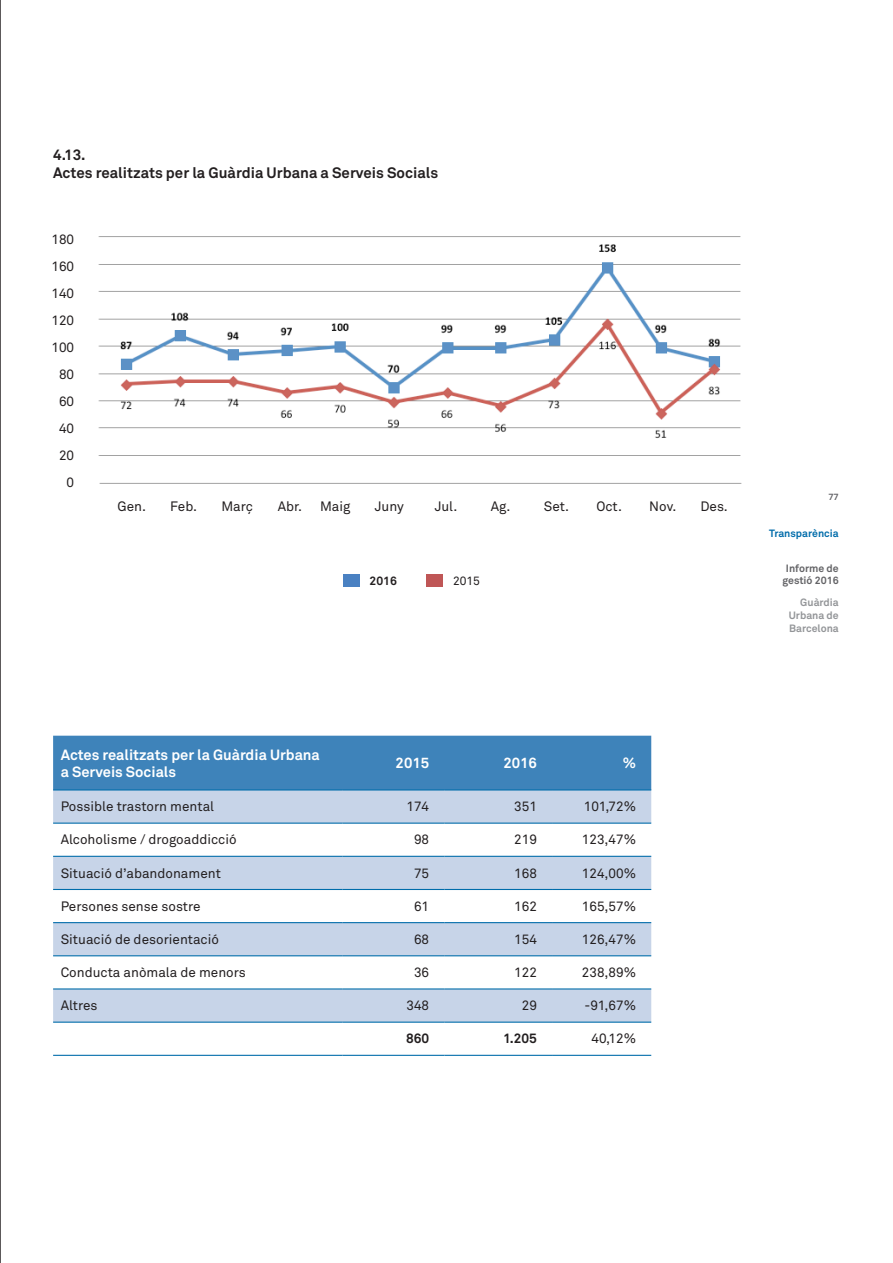
<style>
.page{position:relative;width:893px;height:1263px;background:#fff}
.page>*{position:absolute;margin:0;border:0;box-sizing:border-box;transform-origin:0 0}
.t1{font:700 15px/18px "Akkurat Pro";color:#231f20}
.t2{font:700 14.7px/17.2px "Akkurat Pro";color:#fff}
.t3{font:13.5px/27px "Akkurat Pro";color:#231f20;text-align:right}
.t4{font:700 13.5px "Akkurat Pro";color:#231f20}
.t5{font:700 12px "Akkurat Pro";color:#231f20}
.t6{font:12px "Akkurat Pro";color:#231f20}
.t7{font:700 10.5px/12.6px "Akkurat Pro";color:#939598;text-align:justify}
.t8{font:700 10.5px/12.6px "Akkurat Pro";color:#636366;text-align:center}
.t9{font:700 10.5px "Akkurat Pro";color:#006caa}
.t10{font:700 9px "Akkurat Pro";color:#636366}
</style>
<div class="page">
<hr style="left:0;top:0;width:1px;height:1263px;background:#231f20">
<img style="left:98px;top:236px;width:644px;height:248px">
<div style="left:343px;top:574px;width:17px;height:13px;background:#4a81c2"></div>
<div style="left:426px;top:574px;width:17px;height:13px;background:#bf5656"></div>
<div style="left:53px;top:736px;width:598px;height:53px;background:#3e83ba"></div>
<svg style="left:53px;top:790px;width:598px;height:231px;fill:#c7d4e8"></svg>
<hr style="left:53px;top:789px;width:289px;height:1px;background:#006caa">
<hr style="left:53px;top:822px;width:289px;height:2px;background:#006caa">
<hr style="left:53px;top:856px;width:289px;height:1px;background:#006caa">
<hr style="left:53px;top:889px;width:289px;height:1px;background:#006caa">
<hr style="left:53px;top:922px;width:289px;height:1px;background:#006caa">
<hr style="left:53px;top:955px;width:289px;height:1px;background:#006caa">
<hr style="left:53px;top:988px;width:289px;height:1px;background:#006caa">
<hr style="left:53px;top:1021px;width:289px;height:2px;background:#006caa">
<hr style="left:53px;top:1055px;width:289px;height:1px;background:#006caa">
<hr style="left:444px;top:789px;width:108px;height:1px;background:#006caa">
<hr style="left:552px;top:789px;width:99px;height:1px;background:#006caa">
<hr style="left:444px;top:822px;width:108px;height:2px;background:#006caa">
<hr style="left:552px;top:822px;width:99px;height:2px;background:#006caa">
<hr style="left:444px;top:856px;width:108px;height:1px;background:#006caa">
<hr style="left:552px;top:856px;width:99px;height:1px;background:#006caa">
<hr style="left:444px;top:889px;width:108px;height:1px;background:#006caa">
<hr style="left:552px;top:889px;width:99px;height:1px;background:#006caa">
<hr style="left:444px;top:922px;width:108px;height:1px;background:#006caa">
<hr style="left:552px;top:922px;width:99px;height:1px;background:#006caa">
<hr style="left:444px;top:955px;width:108px;height:1px;background:#006caa">
<hr style="left:552px;top:955px;width:99px;height:1px;background:#006caa">
<hr style="left:444px;top:988px;width:108px;height:1px;background:#006caa">
<hr style="left:444px;top:1021px;width:108px;height:2px;background:#006caa">
<hr style="left:444px;top:1055px;width:108px;height:1px;background:#006caa">
<hr style="left:552px;top:1055px;width:99px;height:1px;background:#006caa">
<hr style="left:552px;top:988px;width:99px;height:1px;background:#006caa">
<hr style="left:552px;top:1021px;width:99px;height:2px;background:#006caa">
<hr style="left:342px;top:789px;width:102px;height:1px;background:#006caa">
<hr style="left:342px;top:822px;width:102px;height:2px;background:#006caa">
<hr style="left:342px;top:856px;width:102px;height:1px;background:#006caa">
<hr style="left:342px;top:889px;width:102px;height:1px;background:#006caa">
<hr style="left:342px;top:922px;width:102px;height:1px;background:#006caa">
<hr style="left:342px;top:955px;width:102px;height:1px;background:#006caa">
<hr style="left:342px;top:988px;width:102px;height:1px;background:#006caa">
<hr style="left:342px;top:1021px;width:102px;height:2px;background:#006caa">
<hr style="left:342px;top:1055px;width:102px;height:1px;background:#006caa">
<p class="t1" style="left:53px;top:146px;width:387px">4.13.<br>Actes realitzats per la Guàrdia Urbana a Serveis Socials</p>
<p class="t3" style="left:52px;top:226px;width:24px">180<br>160<br>140<br>120<br>100<br>80<br>60<br>40<br>20<br>0</p>
<p class="t3" style="left:118px;top:493px;width:30px">Gen.</p>
<p class="t3" style="left:170px;top:493px;width:28px">Feb.</p>
<p class="t3" style="left:221px;top:493px;width:33px">Març</p>
<p class="t3" style="left:278px;top:493px;width:26px">Abr.</p>
<p class="t3" style="left:320px;top:493px;width:32px">Maig</p>
<p class="t3" style="left:375px;top:493px;width:30px">Juny</p>
<p class="t3" style="left:435px;top:493px;width:24px">Jul.</p>
<p class="t3" style="left:491px;top:493px;width:21px">Ag.</p>
<p class="t3" style="left:544px;top:493px;width:27px">Set.</p>
<p class="t3" style="left:596px;top:493px;width:27px">Oct.</p>
<p class="t3" style="left:649px;top:493px;width:29px">Nov.</p>
<p class="t3" style="left:700px;top:493px;width:29px">Des.</p>
<p class="t5" style="left:369px;top:573px;width:29px">2016</p>
<p class="t6" style="left:453px;top:574px;width:28px">2015</p>
<p class="t10" style="left:828px;top:492px;width:12px">77</p>
<p class="t9" style="left:769px;top:527px;width:71px">Transparència</p>
<p class="t8" style="left:782px;top:562px;width:58px">Informe de gestió 2016</p>
<p class="t7" style="left:789px;top:597px;width:51px;text-indent:12px">Guàrdia Urbana de Barcelona</p>
<p class="t2" style="left:61px;top:746px;width:261px">Actes realitzats per la Guàrdia Urbana a Serveis Socials</p>
<p class="t2" style="left:396px;top:755px;width:35px">2015</p>
<p class="t2" style="left:503px;top:755px;width:35px">2016</p>
<p class="t2" style="left:623px;top:755px;width:15px">%</p>
<p class="t3" style="left:61px;top:793px;width:155px">Possible trastorn mental</p>
<p class="t3" style="left:406px;top:793px;width:24px">174</p>
<p class="t3" style="left:514px;top:793px;width:24px">351</p>
<p class="t3" style="left:584px;top:793px;width:54px">101,72%</p>
<p class="t3" style="left:61px;top:826px;width:177px">Alcoholisme / drogoaddicció</p>
<p class="t3" style="left:414px;top:826px;width:17px">98</p>
<p class="t3" style="left:514px;top:826px;width:24px">219</p>
<p class="t3" style="left:582px;top:826px;width:56px">123,47%</p>
<p class="t3" style="left:61px;top:860px;width:162px">Situació d’abandonament</p>
<p class="t3" style="left:414px;top:860px;width:17px">75</p>
<p class="t3" style="left:514px;top:860px;width:24px">168</p>
<p class="t3" style="left:582px;top:860px;width:56px">124,00%</p>
<p class="t3" style="left:61px;top:893px;width:141px">Persones sense sostre</p>
<p class="t3" style="left:414px;top:893px;width:17px">61</p>
<p class="t3" style="left:514px;top:893px;width:24px">162</p>
<p class="t3" style="left:582px;top:893px;width:56px">165,57%</p>
<p class="t3" style="left:61px;top:926px;width:160px">Situació de desorientació</p>
<p class="t3" style="left:414px;top:926px;width:17px">68</p>
<p class="t3" style="left:514px;top:926px;width:24px">154</p>
<p class="t3" style="left:582px;top:926px;width:56px">126,47%</p>
<p class="t3" style="left:61px;top:959px;width:187px">Conducta anòmala de menors</p>
<p class="t3" style="left:414px;top:959px;width:17px">36</p>
<p class="t3" style="left:514px;top:959px;width:24px">122</p>
<p class="t3" style="left:582px;top:959px;width:56px">238,89%</p>
<p class="t3" style="left:61px;top:992px;width:38px">Altres</p>
<p class="t3" style="left:406px;top:992px;width:24px">348</p>
<p class="t3" style="left:522px;top:992px;width:17px">29</p>
<p class="t3" style="left:584px;top:992px;width:53px">-91,67%</p>
<p class="t4" style="left:406px;top:1030px;width:25px">860</p>
<p class="t4" style="left:503px;top:1030px;width:35px">1.205</p>
<p class="t3" style="left:591px;top:1025px;width:46px">40,12%</p>
</div>
